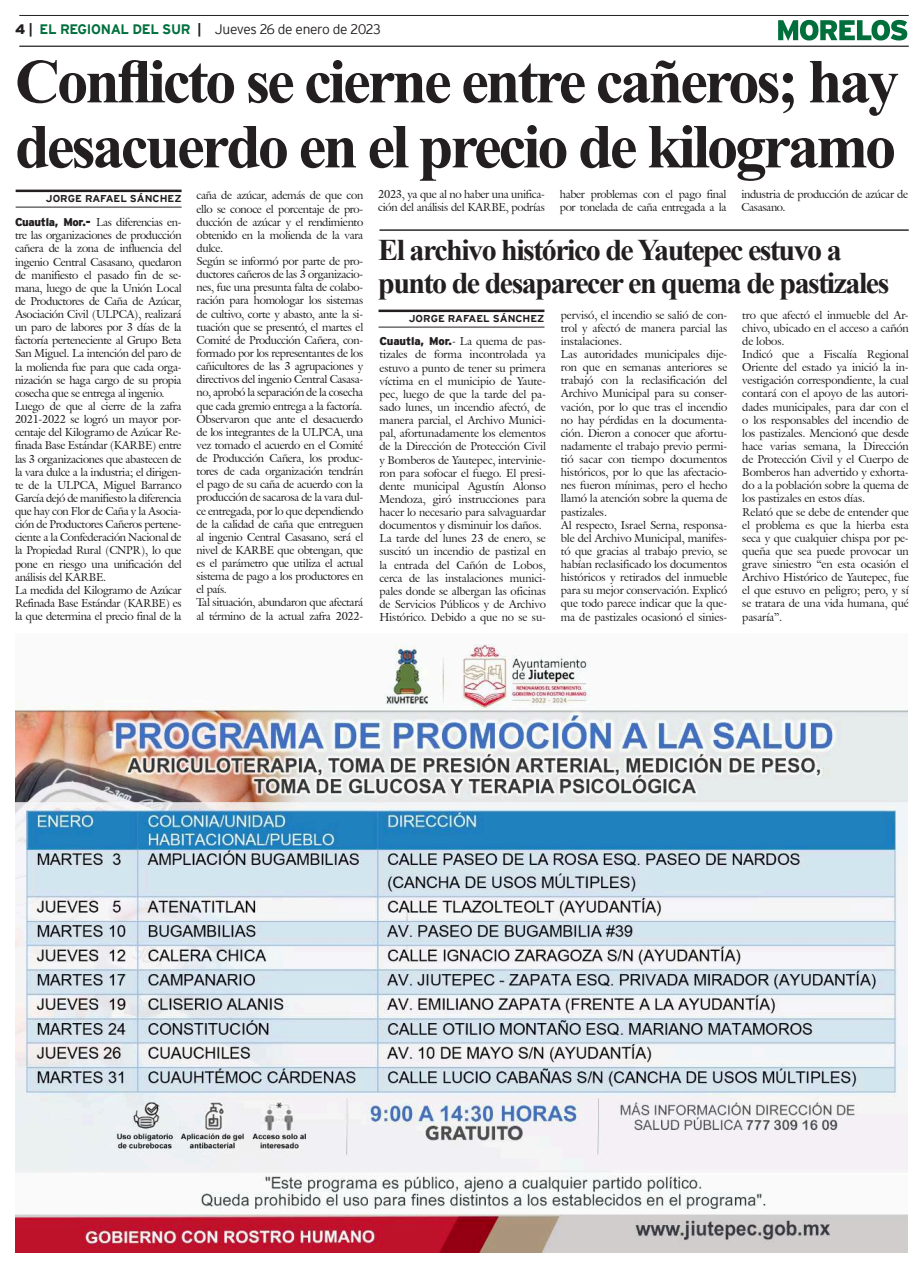
<style>
.page{position:relative;width:923px;height:1268px;background:#fff}
.page>*{position:absolute;margin:0;border:0;box-sizing:border-box;transform-origin:0 0}
.t1{font:700 62.5px/65px "Times New Roman";letter-spacing:-.05em;color:#231f20}
.t2{font:700 30px/32.5px "Times New Roman";letter-spacing:-.05em;color:#231f20}
.t3{font:300 13.75px "Interstate";letter-spacing:-.035em;color:#231f20}
.t4{font:11.25px/13.1px "Galliard IT Cby BT";letter-spacing:-.025em;color:#231f20}
.t5{font:700 10px "Interstate";color:#231f20;scale:1.05 1}
.s1{font-weight:900}
.s2{font-weight:700}
.s3{font-weight:700;color:#006f3c}
.s4{font-family:"Interstate";font-weight:900}
</style>
<div class="page">
<hr style="left:19px;top:15px;width:889px;height:1px;background:#231f20">
<hr style="left:19px;top:46px;width:889px;height:1px;background:#231f20">
<svg style="left:778px;top:20px;width:129px;height:21px"></svg>
<img style="left:15px;top:644px;width:893px;height:608px">
<hr style="left:16px;top:190px;width:165px;height:2px;background:#231f20">
<hr style="left:16px;top:207px;width:165px;height:1px;background:#231f20">
<hr style="left:378px;top:309px;width:166px;height:3px;background:#231f20">
<hr style="left:378px;top:327px;width:166px;height:1px;background:#231f20">
<hr style="left:379px;top:229px;width:529px;height:2px;background:#000">
<p class="t3" style="left:15px;top:21px;width:367px"><span class="s1">4</span> <span class="s2">|</span> <span class="s3">EL REGIONAL DEL SUR</span> <span class="s2">|</span> Jueves 26 de enero de 2023</p>
<h1 class="t1" style="left:15px;top:47px;width:885px">Conflicto se cierne entre cañeros; hay desacuerdo en el precio de kilogramo</h1>
<p class="t5" style="left:46px;top:192px;width:131px">JORGE RAFAEL SÁNCHEZ</p>
<h2 class="t2" style="left:378px;top:233px;width:512px">El archivo histórico de Yautepec estuvo a punto de desaparecer en quema de pastizales</h2>
<p class="t5" style="left:409px;top:312px;width:131px">JORGE RAFAEL SÁNCHEZ</p>
<p class="t4" style="left:378px;top:188px;width:168px">2023, ya que al no haber una unifica&shy;ción del análisis del KARBE, podrías</p>
<p class="t4" style="left:560px;top:188px;width:168px">haber problemas con el pago final por tonelada de caña entregada a la</p>
<p class="t4" style="left:741px;top:188px;width:168px">industria de producción de azúcar de<br>Casasano.</p>
<p class="t4" style="left:196px;top:189px;width:168px">caña de azúcar, además de que con ello se conoce el porcentaje de pro&shy;ducción de azúcar y el rendimiento obtenido en la molienda de la vara dulce.<br>Según se informó por parte de pro&shy;ductores cañeros de las 3 organizacio&shy;nes, fue una presunta falta de colabo&shy;ración para homologar los sistemas de cultivo, corte y abasto, ante la si&shy;tuación que se presentó, el martes el Comité de Producción Cañera, con&shy;formado por los representantes de los cañicultores de las 3 agrupaciones y directivos del ingenio Central Casasa&shy;no, aprobó la separación de la cosecha que cada gremio entrega a la factoría.<br>Observaron que ante el desacuerdo de los integrantes de la ULPCA, una vez tomado el acuerdo en el Comité de Producción Cañera, los produc&shy;tores de cada organización tendrán el pago de su caña de acuerdo con la producción de sacarosa de la vara dul&shy;ce entregada, por lo que dependiendo de la calidad de caña que entreguen al ingenio Central Casasano, será el nivel de KARBE que obtengan, que es el parámetro que utiliza el actual sistema de pago a los productores en el país.<br>Tal situación, abundaron que afectará al término de la actual zafra 2022-</p>
<p class="t4" style="left:15px;top:216px;width:168px"><span class="s4">Cuautla, Mor.-</span> Las diferencias en&shy;tre las organizaciones de producción cañera de la zona de influencia del ingenio Central Casasano, quedaron de manifiesto el pasado fin de se&shy;mana, luego de que la Unión Local de Productores de Caña de Azúcar, Asociación Civil (ULPCA), realizará un paro de labores por 3 días de la factoría perteneciente al Grupo Beta San Miguel. La intención del paro de la molienda fue para que cada orga&shy;nización se haga cargo de su propia cosecha que se entrega al ingenio.<br>Luego de que al cierre de la zafra 2021-2022 se logró un mayor por&shy;centaje del Kilogramo de Azúcar Re&shy;finada Base Estándar (KARBE) entre las 3 organizaciones que abastecen de la vara dulce a la industria; el dirigen&shy;te de la ULPCA, Miguel Barranco García dejó de manifiesto la diferencia que hay con Flor de Caña y la Asocia&shy;ción de Productores Cañeros pertene&shy;ciente a la Confederación Nacional de la Propiedad Rural (CNPR), lo que pone en riesgo una unificación del análisis del KARBE.<br>La medida del Kilogramo de Azúcar Refinada Base Estándar (KARBE) es la que determina el precio final de la</p>
<p class="t4" style="left:561px;top:308px;width:168px">pervisó, el incendio se salió de con&shy;trol y afectó de manera parcial las instalaciones.<br>Las autoridades municipales dije&shy;ron que en semanas anteriores se trabajó con la reclasificación del Archivo Municipal para su conser&shy;vación, por lo que tras el incendio no hay pérdidas en la documenta&shy;ción. Dieron a conocer que afortu&shy;nadamente el trabajo previo permi&shy;tió sacar con tiempo documentos históricos, por lo que las afectacio&shy;nes fueron mínimas, pero el hecho llamó la atención sobre la quema de pastizales.<br>Al respecto, Israel Serna, responsa&shy;ble del Archivo Municipal, manifes&shy;tó que gracias al trabajo previo, se habían reclasificado los documentos históricos y retirados del inmueble para su mejor conservación. Explicó que todo parece indicar que la que&shy;ma de pastizales ocasionó el sinies-</p>
<p class="t4" style="left:742px;top:308px;width:168px">tro que afectó el inmueble del Ar&shy;chivo, ubicado en el acceso a cañón de lobos.<br>Indicó que a Fiscalía Regional<br>Oriente del estado ya inició la in&shy;vestigación correspondiente, la cual contará con el apoyo de las autori&shy;dades municipales, para dar con el o los responsables del incendio de los pastizales. Mencionó que desde hace varias semana, la Dirección de Protección Civil y el Cuerpo de<br>Bomberos han advertido y exhorta&shy;do a la población sobre la quema de los pastizales en estos días.<br>Relató que se debe de entender que el problema es que la hierba esta seca y que cualquier chispa por pe&shy;queña que sea puede provocar un grave siniestro “en esta ocasión el<br>Archivo Histórico de Yautepec, fue el que estuvo en peligro; pero, y sí se tratara de una vida humana, qué pasaría”.</p>
<p class="t4" style="left:379px;top:335px;width:168px"><span class="s4">Cuautla, Mor.</span>- La quema de pas&shy;tizales de forma incontrolada ya estuvo a punto de tener su primera víctima en el municipio de Yaute&shy;pec, luego de que la tarde del pa&shy;sado lunes, un incendio afectó, de manera parcial, el Archivo Munici&shy;pal, afortunadamente los elementos de la Dirección de Protección Civil y Bomberos de Yautepec, intervinie&shy;ron para sofocar el fuego. El presi&shy;dente municipal Agustín Alonso Mendoza, giró instrucciones para hacer lo necesario para salvaguardar documentos y disminuir los daños.<br>La tarde del lunes 23 de enero, se suscitó un incendio de pastizal en la entrada del Cañón de Lobos, cerca de las instalaciones munici&shy;pales donde se albergan las oficinas de Servicios Públicos y de Archivo Histórico. Debido a que no se su-</p>
</div>
